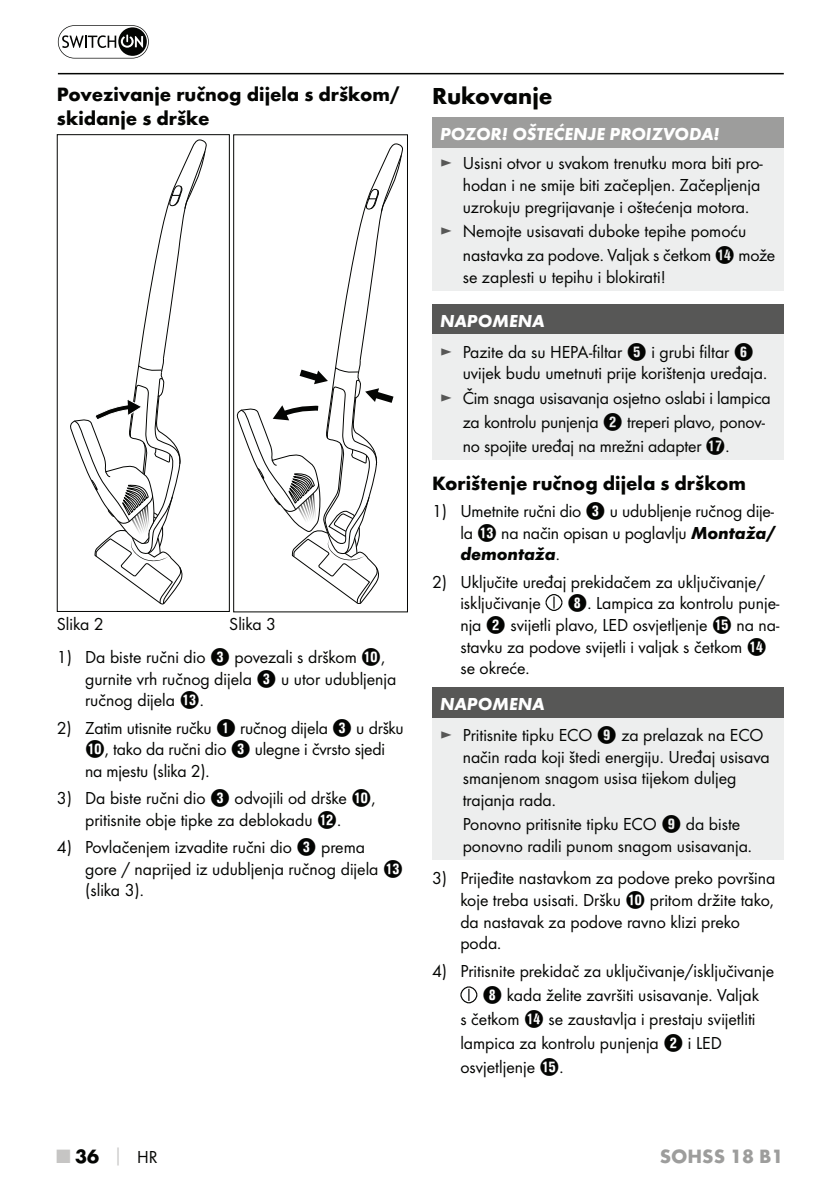
<style>
.page{position:relative;width:840px;height:1191px;background:#fff}
.page>*{position:absolute;margin:0;border:0;box-sizing:border-box;transform-origin:0 0}
.t1{font:700 24px "Futura";color:#040503}
.t2{font:700 20px/24px "Futura";color:#040503}
.t3{font:700 20px "Futura";color:#9d9d9c}
.t4{font:18px/21.6px "Futura Boo";color:#040503}
.t5{font:italic 700 18px "Futura";color:#fff}
.t6{font:italic 700 18px "Futura";letter-spacing:-.01em;color:#040503}
.s1{font-family:"Hako PI Nummern";font-size:20px}
.s2{color:#575756}
.s3{font-family:"Futura";font-weight:700;font-style:italic}
.s4{font-family:"Futura Boo";font-weight:400;font-style:normal}
.s5{color:#c6c5c4}
.s6{font-size:18px;color:#c6c5c4}
.s7{font-family:"Futura Boo";font-weight:400;font-size:18px}
</style>
<div class="page">
<hr style="left:58px;top:73px;width:725px;height:1px;background:#040503">
<svg style="left:58px;top:25px;width:91px;height:33px"></svg>
<svg style="left:70px;top:140px;width:136px;height:464px"></svg>
<div style="left:57px;top:134px;width:173px;height:478px;border:1px solid #040503"></div>
<svg style="left:236px;top:144px;width:166px;height:460px"></svg>
<div style="left:233px;top:134px;width:175px;height:478px;border:1px solid #040503"></div>
<div style="left:432px;top:118px;width:351px;height:30px;background:#9d9d9c"></div>
<div style="left:432px;top:148px;width:351px;height:143px;background:#edeeee"></div>
<div style="left:432px;top:304px;width:351px;height:31px;background:#575756"></div>
<div style="left:432px;top:335px;width:351px;height:125px;background:#edeeee"></div>
<svg style="left:545px;top:594px;width:17px;height:17px"></svg>
<div style="left:432px;top:688px;width:351px;height:30px;background:#575756"></div>
<div style="left:432px;top:718px;width:351px;height:141px;background:#edeeee"></div>
<svg style="left:460px;top:986px;width:17px;height:17px"></svg>
<p class="t2" style="left:57px;top:84px;width:344px">Povezivanje ručnog dijela s drškom/ skidanje s drške</p>
<p class="t4" style="left:57px;top:614px;width:48px">Slika 2</p>
<p class="t4" style="left:229px;top:614px;width:48px">Slika 3</p>
<p class="t4" style="left:85px;top:647px;width:312px;text-indent:-28px">1) Da biste ručni dio <span class="s1">3</span> povezali s drškom <span class="s1">0</span>, gurnite vrh ručnog dijela <span class="s1">3</span> u utor udubljenja ručnog dijela <span class="s1">E</span>.</p>
<p class="t4" style="left:85px;top:717px;width:320px;text-indent:-28px">2) Zatim utisnite ručku <span class="s1">1</span> ručnog dijela <span class="s1">3</span> u dršku<br><span class="s1">0</span>, tako da ručni dio <span class="s1">3</span> ulegne i čvrsto sjedi na mjestu (slika 2).</p>
<p class="t4" style="left:57px;top:788px;width:320px;text-align:center">3) Da biste ručni dio <span class="s1">3</span> odvojili od drške <span class="s1">0</span>, pritisnite obje tipke za deblokadu <span class="s1">W</span>.</p>
<p class="t4" style="left:85px;top:837px;width:319px;text-indent:-28px">4) Povlačenjem izvadite ručni dio <span class="s1">3</span> prema<br>gore / naprijed iz udubljenja ručnog dijela <span class="s1">E </span>(slika 3).</p>
<h1 class="t1" style="left:432px;top:87px;width:122px">Rukovanje</h1>
<p class="t5" style="left:440px;top:127px;width:281px">POZOR! OŠTEĆENJE PROIZVODA!</p>
<p class="t4" style="left:462px;top:154px;width:301px;text-indent:-23px"><span class="s2">►</span> Usisni otvor u svakom trenutku mora biti pro&shy;hodan i ne smije biti začepljen. Začepljenja uzrokuju pregrijavanje i oštećenja motora.</p>
<p class="t4" style="left:462px;top:220px;width:314px;line-height:24px;text-indent:-23px"><span class="s2">►</span> Nemojte usisavati duboke tepihe pomoću nastavka za podove. Valjak s četkom <span class="s1">R</span> može</p>
<p class="t4" style="left:462px;top:267px;width:204px">se zaplesti u tepihu i blokirati!</p>
<p class="t5" style="left:440px;top:313px;width:106px">NAPOMENA</p>
<p class="t4" style="left:462px;top:342px;width:306px;text-indent:-23px"><span class="s2">►</span> Pazite da su HEPA-filtar <span class="s1">5</span> i grubi filtar <span class="s1">6 </span>uvijek budu umetnuti prije korištenja uređaja.</p>
<p class="t4" style="left:462px;top:387px;width:309px;line-height:24px;text-indent:-23px"><span class="s2">►</span> Čim snaga usisavanja osjetno oslabi i lampica za kontrolu punjenja <span class="s1">2</span> treperi plavo, ponov&shy;no spojite uređaj na mrežni adapter <span class="s1">U</span>.</p>
<p class="t2" style="left:432px;top:473px;width:315px">Korištenje ručnog dijela s drškom</p>
<p class="t4" style="left:432px;top:501px;width:344px;text-align:right">1) Umetnite ručni dio <span class="s1">3</span> u udubljenje ručnog dije&shy;la <span class="s1">E</span> na način opisan u poglavlju <span class="s3">Montaža/</span></p>
<p class="t6" style="left:460px;top:547px;width:101px">demontaža<span class="s4">.</span></p>
<p class="t4" style="left:460px;top:572px;width:306px;text-indent:-28px">2) Uključite uređaj prekidačem za uključivanje/ isključivanje</p>
<p class="t4" style="left:460px;top:593px;width:320px;text-indent:107px"><span class="s1">8</span>. Lampica za kontrolu punje&shy;nja <span class="s1">2</span> svijetli plavo, LED osvjetljenje <span class="s1">T</span> na na&shy;stavku za podove svijetli i valjak s četkom <span class="s1">R </span>se okreće.</p>
<p class="t5" style="left:440px;top:697px;width:106px">NAPOMENA</p>
<p class="t4" style="left:462px;top:725px;width:308px;text-indent:-23px"><span class="s2">►</span> Pritisnite tipku ECO <span class="s1">9</span> za prelazak na ECO način rada koji štedi energiju. Uređaj usisava smanjenom snagom usisa tijekom duljeg trajanja rada.</p>
<p class="t4" style="left:462px;top:814px;width:291px">Ponovno pritisnite tipku ECO <span class="s1">9</span> da biste ponovno radili punom snagom usisavanja.</p>
<p class="t4" style="left:460px;top:868px;width:316px;text-indent:-28px">3) Prijeđite nastavkom za podove preko površina koje treba usisati. Dršku <span class="s1">0</span> pritom držite tako, da nastavak za podove ravno klizi preko poda.</p>
<p class="t4" style="left:432px;top:960px;width:343px">4) Pritisnite prekidač za uključivanje/isključivanje</p>
<p class="t4" style="left:482px;top:984px;width:278px"><span class="s1">8</span> kada želite završiti usisavanje. Valjak</p>
<p class="t4" style="left:460px;top:1008px;width:296px">s četkom <span class="s1">R</span> se zaustavlja i prestaju svijetliti</p>
<p class="t4" style="left:460px;top:1032px;width:263px">lampica za kontrolu punjenja <span class="s1">2</span> i LED</p>
<p class="t4" style="left:460px;top:1056px;width:105px">osvjetljenje <span class="s1">T</span>.</p>
<p class="t2" style="left:57px;top:1145px;width:102px"><span class="s5">■</span> 36 <span class="s6">│</span> <span class="s7">HR</span></p>
<p class="t3" style="left:659px;top:1148px;width:125px">SOHSS 18 B1</p>
</div>
